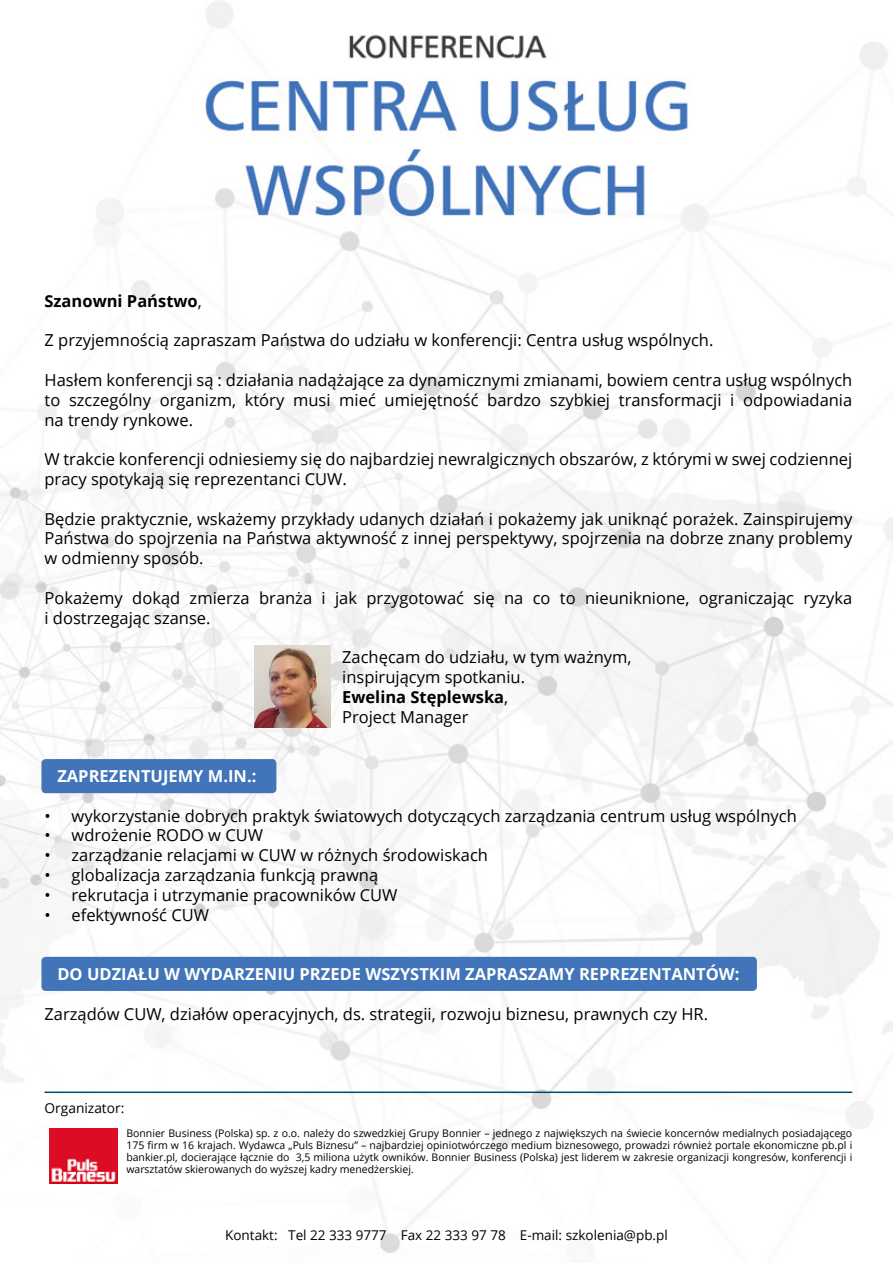
<style>
.page{position:relative;width:893px;height:1263px;background:#fff}
.page>*{position:absolute;margin:0;border:0;box-sizing:border-box;transform-origin:0 0}
.t1{font:16.5px/19.8px "Open Sans";color:#000}
.t2{font:700 16.5px "Open Sans";color:#fff}
.t3{font:700 16.5px "Open Sans";color:#000}
.t4{font:13.8px "Open Sans";color:#000}
.t5{font:13.5px "Open Sans";color:#000}
.t6{font:10.5px/12px "Open Sans";color:#000;text-align:justify}
.s1{font-weight:400}
.s2{font-weight:700}
</style>
<div class="page">
<img style="left:0;top:0;width:893px;height:1253px">
<div style="left:41px;top:759px;width:235px;height:34px;background:#4274b9;border-radius:4px"></div>
<div style="left:41px;top:957px;width:716px;height:34px;background:#4274b9;border-radius:4px"></div>
<img style="left:49px;top:1128px;width:69px;height:55px">
<hr style="left:45px;top:1091px;width:807px;height:2px;background:#004b6e">
<img style="left:254px;top:646px;width:76px;height:82px">
<p class="t3" style="left:45px;top:289px;width:159px">Szanowni Państwo<span class="s1">,</span></p>
<p class="t1" style="left:45px;top:330px;width:670px">Z przyjemnością zapraszam Państwa do udziału w konferencji: Centra usług wspólnych.</p>
<p class="t1" style="left:45px;top:370px;width:809px;text-align:justify">Hasłem konferencji są : działania nadążające za dynamicznymi zmianami, bowiem centra usług wspólnych to szczególny organizm, który musi mieć umiejętność bardzo szybkiej transformacji i odpowiadania na trendy rynkowe.</p>
<p class="t1" style="left:45px;top:449px;width:809px">W trakcie konferencji odniesiemy się do najbardziej newralgicznych obszarów, z którymi w swej codziennej pracy spotykają się reprezentanci CUW.</p>
<p class="t1" style="left:45px;top:508px;width:809px;text-align:justify">Będzie praktycznie, wskażemy przykłady udanych działań i pokażemy jak uniknąć porażek. Zainspirujemy Państwa do spojrzenia na Państwa aktywność z innej perspektywy, spojrzenia na dobrze znany problemy w odmienny sposób.</p>
<p class="t1" style="left:45px;top:587px;width:809px">Pokażemy dokąd zmierza branża i jak przygotować się na co to nieuniknione, ograniczając ryzyka i dostrzegając szanse.</p>
<p class="t1" style="left:342px;top:647px;width:291px">Zachęcam do udziału, w tym ważnym, inspirującym spotkaniu.<br><span class="s2">Ewelina Stęplewska</span>,<br>Project Manager</p>
<p class="t2" style="left:57px;top:764px;width:201px">ZAPREZENTUJEMY M.IN.:</p>
<p class="t1" style="left:45px;top:805px;width:754px">• wykorzystanie dobrych praktyk światowych dotyczących zarządzania centrum usług wspólnych</p>
<p class="t1" style="left:45px;top:825px;width:220px">• wdrożenie RODO w CUW</p>
<p class="t1" style="left:45px;top:845px;width:445px">• zarządzanie relacjami w CUW w różnych środowiskach</p>
<p class="t1" style="left:45px;top:865px;width:335px">• globalizacja zarządzania funkcją prawną</p>
<p class="t1" style="left:45px;top:884px;width:355px">• rekrutacja i utrzymanie pracowników CUW</p>
<p class="t1" style="left:45px;top:904px;width:166px">• efektywność CUW</p>
<p class="t2" style="left:57px;top:962px;width:684px">DO UDZIAŁU W WYDARZENIU PRZEDE WSZYSTKIM ZAPRASZAMY REPREZENTANTÓW:</p>
<p class="t1" style="left:45px;top:1003px;width:665px">Zarządów CUW, działów operacyjnych, ds. strategii, rozwoju biznesu, prawnych czy HR.</p>
<p class="t4" style="left:45px;top:1098px;width:81px">Organizator:</p>
<p class="t6" style="left:126px;top:1127px;width:727px">Bonnier Business (Polska) sp. z o.o. należy do szwedzkiej Grupy Bonnier – jednego z największych na świecie koncernów medialnych posiadającego 175 firm w 16 krajach. Wydawca „Puls Biznesu” – najbardziej opiniotwórczego medium biznesowego, prowadzi również portale ekonomiczne pb.pl i bankier.pl, docierające łącznie do 3,5 miliona użytk owników. Bonnier Business (Polska) jest liderem w zakresie organizacji kongresów, konferencji i warsztatów skierowanych do wyższej kadry menedżerskiej.</p>
<p class="t5" style="left:225px;top:1225px;width:444px">Kontakt: Tel 22 333 9777 Fax 22 333 97 78 E-mail: szkolenia@pb.pl</p>
</div>
